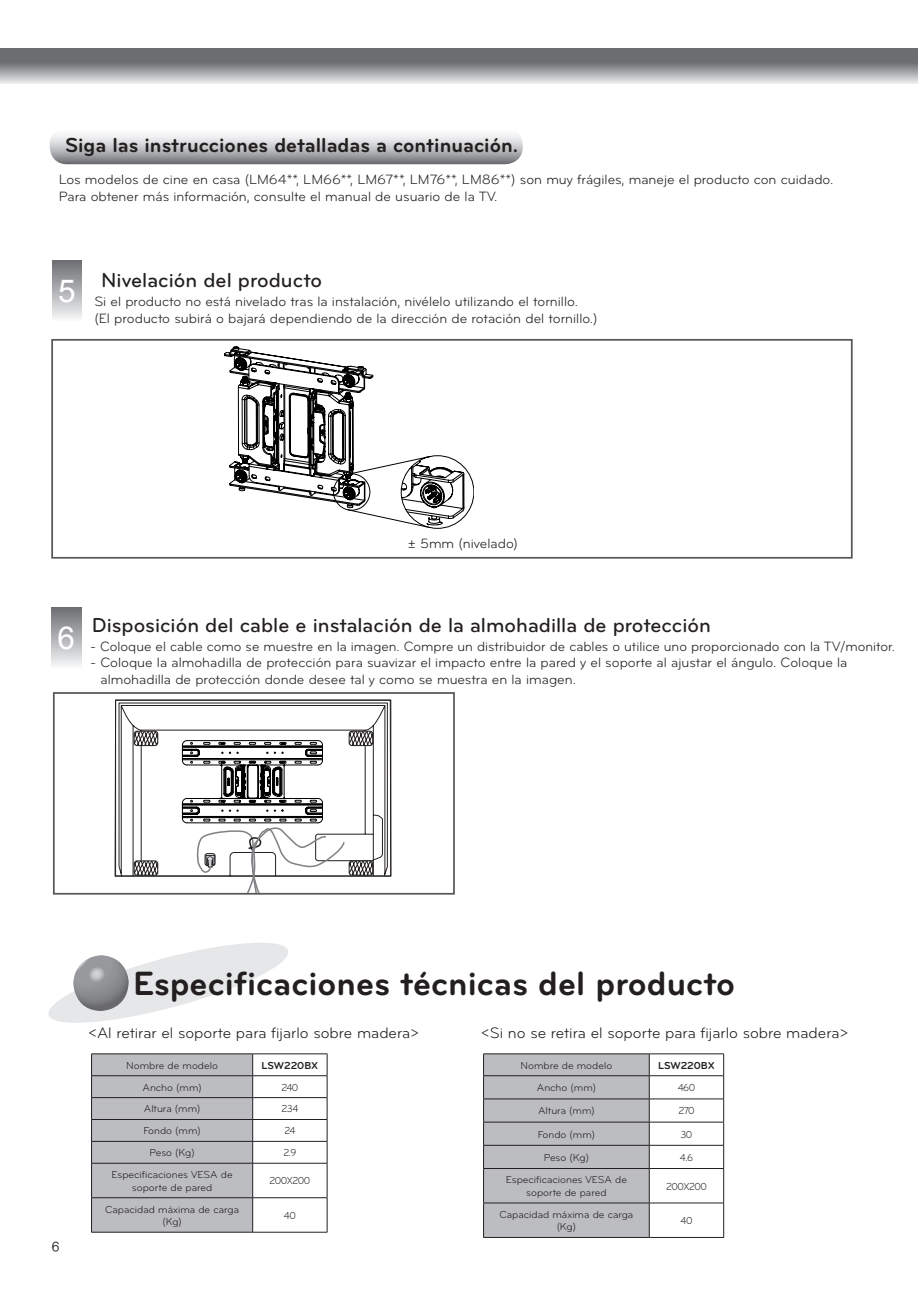
<style>
.page{position:relative;width:918px;height:1290px;background:#fff}
.page>*{position:absolute;margin:0;border:0;box-sizing:border-box;transform-origin:0 0}
.t1{font:700 35px "Bryant LG";color:#231f20}
.t2{font:31.5px "Arial";color:#fff}
.t3{font:500 21px "Bryant LG";color:#231f20}
.t4{font:700 21px "Bryant LG";color:#231f20}
.t5{font:15.75px "Bryant LG";color:#231f20}
.t6{font:14px/16.8px "Bryant LG";color:#231f20}
.t7{font:14px "YDIYGO120 KS Cpc EUC H";color:#231f20}
.t8{font:10.5px/12.6px "Bryant LG";color:#231f20;text-align:center}
.t9{font:10.5px "Bryant LG";color:#231f20;scale:.9 1}
.t10{font:700 10.5px "Bryant LG";color:#231f20}
.t11{font:10.5px "Bryant LG";letter-spacing:-.05em;color:#231f20;scale:.9 1}
</style>
<div class="page">
<div style="left:0;top:49px;width:918px;height:20px;background:#6c6d70"></div>
<svg style="left:0;top:64px;width:918px;height:20px;background:#b1b2b5"></svg>
<div style="left:52px;top:261px;width:30px;height:59px;background:linear-gradient(to bottom,#6c6e72,#f4f5f6)"></div>
<div style="left:51px;top:608px;width:30px;height:59px;background:linear-gradient(to bottom,#6d6f73,#f4f5f7)"></div>
<svg style="left:48px;top:943px;width:240px;height:80px"></svg>
<img style="left:73px;top:955px;width:56px;height:56px;border-radius:27px">
<hr style="left:91px;top:1053px;width:162px;height:1px;background:#231f20">
<hr style="left:253px;top:1053px;width:74px;height:1px;background:#231f20">
<hr style="left:253px;top:1075px;width:74px;height:1px;background:#231f20">
<hr style="left:253px;top:1097px;width:74px;height:1px;background:#231f20">
<hr style="left:253px;top:1119px;width:74px;height:1px;background:#231f20">
<hr style="left:253px;top:1141px;width:74px;height:1px;background:#231f20">
<div style="left:91px;top:1054px;width:162px;height:178px;background:#bcbdc0"></div>
<svg style="left:327px;top:1054px;width:1px;height:109px"></svg>
<hr style="left:91px;top:1163px;width:162px;height:1px;background:#231f20">
<hr style="left:91px;top:1163px;width:1px;height:34px;background:#231f20">
<hr style="left:253px;top:1163px;width:74px;height:1px;background:#231f20">
<hr style="left:252px;top:1163px;width:1px;height:34px;background:#231f20">
<hr style="left:327px;top:1163px;width:1px;height:34px;background:#231f20">
<hr style="left:91px;top:1197px;width:162px;height:1px;background:#231f20">
<hr style="left:91px;top:1198px;width:1px;height:34px;background:#231f20">
<hr style="left:253px;top:1197px;width:74px;height:1px;background:#231f20">
<hr style="left:252px;top:1198px;width:1px;height:34px;background:#231f20">
<hr style="left:327px;top:1198px;width:1px;height:34px;background:#231f20">
<hr style="left:91px;top:1232px;width:162px;height:1px;background:#231f20">
<hr style="left:253px;top:1232px;width:74px;height:1px;background:#231f20">
<hr style="left:483px;top:1053px;width:166px;height:1px;background:#231f20">
<hr style="left:649px;top:1053px;width:75px;height:1px;background:#231f20">
<hr style="left:649px;top:1075px;width:75px;height:1px;background:#231f20">
<hr style="left:649px;top:1098px;width:75px;height:1px;background:#231f20">
<hr style="left:649px;top:1122px;width:75px;height:1px;background:#231f20">
<hr style="left:649px;top:1145px;width:75px;height:1px;background:#231f20">
<svg style="left:483px;top:1054px;width:167px;height:183px;background:#b6b7ba"></svg>
<svg style="left:723px;top:1054px;width:1px;height:114px"></svg>
<hr style="left:483px;top:1168px;width:166px;height:1px;background:#231f20">
<hr style="left:483px;top:1169px;width:1px;height:34px;background:#231f20">
<hr style="left:649px;top:1168px;width:75px;height:1px;background:#231f20">
<hr style="left:649px;top:1169px;width:1px;height:34px;background:#231f20">
<hr style="left:723px;top:1169px;width:1px;height:34px;background:#231f20">
<hr style="left:483px;top:1202px;width:166px;height:1px;background:#231f20">
<hr style="left:483px;top:1203px;width:1px;height:34px;background:#231f20">
<hr style="left:649px;top:1202px;width:75px;height:1px;background:#231f20">
<hr style="left:649px;top:1203px;width:1px;height:34px;background:#231f20">
<hr style="left:723px;top:1203px;width:1px;height:34px;background:#231f20">
<hr style="left:483px;top:1237px;width:166px;height:1px;background:#231f20">
<hr style="left:649px;top:1237px;width:75px;height:1px;background:#231f20">
<svg style="left:115px;top:699px;width:276px;height:178px"></svg>
<svg style="left:134px;top:731px;width:24px;height:13px"></svg>
<div style="left:134px;top:731px;width:24px;height:15px;border:1px solid #231f20;border-radius:3px"></div>
<svg style="left:136px;top:862px;width:20px;height:12px"></svg>
<div style="left:134px;top:860px;width:24px;height:16px;border:1px solid #231f20;border-radius:3px"></div>
<svg style="left:182px;top:699px;width:191px;height:192px"></svg>
<div style="left:53px;top:692px;width:402px;height:202px;border:2px solid #57585a"></div>
<svg style="left:224px;top:347px;width:250px;height:181px"></svg>
<div style="left:51px;top:339px;width:801px;height:220px;border:2px solid #57585a"></div>
<svg style="left:50px;top:135px;width:473px;height:29px;background:#b9babc"></svg>
<h3 class="t4" style="left:65px;top:132px;width:455px">Siga las instrucciones detalladas a continuación.</h3>
<p class="t6" style="left:59px;top:171px;width:776px">Los modelos de cine en casa (LM64**, LM66**, LM67**, LM76**, LM86**) son muy frágiles, maneje el producto con cuidado.<br>Para obtener más información, consulte el manual de usuario de la TV.</p>
<h2 class="t2" style="left:58px;top:270px;width:19px">5</h2>
<h3 class="t3" style="left:101px;top:267px;width:222px">Nivelación del producto</h3>
<p class="t6" style="left:94px;top:293px;width:504px">Si el producto no está nivelado tras la instalación, nivélelo utilizando el tornillo.<br>(El producto subirá o bajará dependiendo de la dirección de rotación del tornillo.)</p>
<p class="t6" style="left:408px;top:535px;width:112px">± 5mm (nivelado)</p>
<h2 class="t2" style="left:57px;top:617px;width:19px">6</h2>
<h3 class="t3" style="left:92px;top:612px;width:620px">Disposición del cable e instalación de la almohadilla de protección</h3>
<p class="t6" style="left:90px;top:638px;width:806px">- Coloque el cable como se muestre en la imagen. Compre un distribuidor de cables o utilice uno proporcionado con la TV/monitor.</p>
<p class="t6" style="left:100px;top:654px;width:748px;text-indent:-10px">- Coloque la almohadilla de protección para suavizar el impacto entre la pared y el soporte al ajustar el ángulo. Coloque la almohadilla de protección donde desee tal y como se muestra en la imagen.</p>
<p class="t7" style="left:51px;top:1240px;width:10px">6</p>
<h1 class="t1" style="left:133px;top:962px;width:603px">Especificaciones técnicas del producto</h1>
<p class="t5" style="left:89px;top:1024px;width:332px">&lt;Al retirar el soporte para fijarlo sobre madera&gt;</p>
<p class="t5" style="left:481px;top:1024px;width:368px">&lt;Si no se retira el soporte para fijarlo sobre madera&gt;</p>
<p class="t8" style="left:126px;top:1059px;width:93px">Nombre de modelo</p>
<p class="t10" style="left:261px;top:1059px;width:58px">LSW220BX</p>
<p class="t8" style="left:142px;top:1081px;width:61px">Ancho (mm)</p>
<p class="t9" style="left:281px;top:1081px;width:20px">240</p>
<p class="t8" style="left:144px;top:1103px;width:58px">Altura (mm)</p>
<p class="t9" style="left:281px;top:1103px;width:20px">234</p>
<p class="t8" style="left:143px;top:1124px;width:59px">Fondo (mm)</p>
<p class="t9" style="left:284px;top:1124px;width:14px">24</p>
<p class="t8" style="left:149px;top:1146px;width:47px">Peso (Kg)</p>
<p class="t9" style="left:283px;top:1146px;width:16px">2.9</p>
<p class="t8" style="left:112px;top:1168px;width:123px">Especificaciones VESA de soporte de pared</p>
<p class="t11" style="left:269px;top:1174px;width:47px">200X200</p>
<p class="t8" style="left:105px;top:1203px;width:135px">Capacidad máxima de carga (Kg)</p>
<p class="t9" style="left:284px;top:1209px;width:15px">40</p>
<p class="t8" style="left:520px;top:1059px;width:93px">Nombre de modelo</p>
<p class="t10" style="left:658px;top:1059px;width:58px">LSW220BX</p>
<p class="t8" style="left:537px;top:1081px;width:61px">Ancho (mm)</p>
<p class="t9" style="left:678px;top:1081px;width:21px">460</p>
<p class="t8" style="left:538px;top:1105px;width:58px">Altura (mm)</p>
<p class="t9" style="left:678px;top:1105px;width:19px">270</p>
<p class="t8" style="left:538px;top:1128px;width:59px">Fondo (mm)</p>
<p class="t9" style="left:680px;top:1128px;width:15px">30</p>
<p class="t8" style="left:544px;top:1151px;width:47px">Peso (Kg)</p>
<p class="t9" style="left:680px;top:1151px;width:16px">4.6</p>
<p class="t8" style="left:506px;top:1173px;width:123px">Especificaciones VESA de soporte de pared</p>
<p class="t11" style="left:666px;top:1180px;width:47px">200X200</p>
<p class="t8" style="left:499px;top:1208px;width:135px">Capacidad máxima de carga (Kg)</p>
<p class="t9" style="left:680px;top:1214px;width:15px">40</p>
</div>
